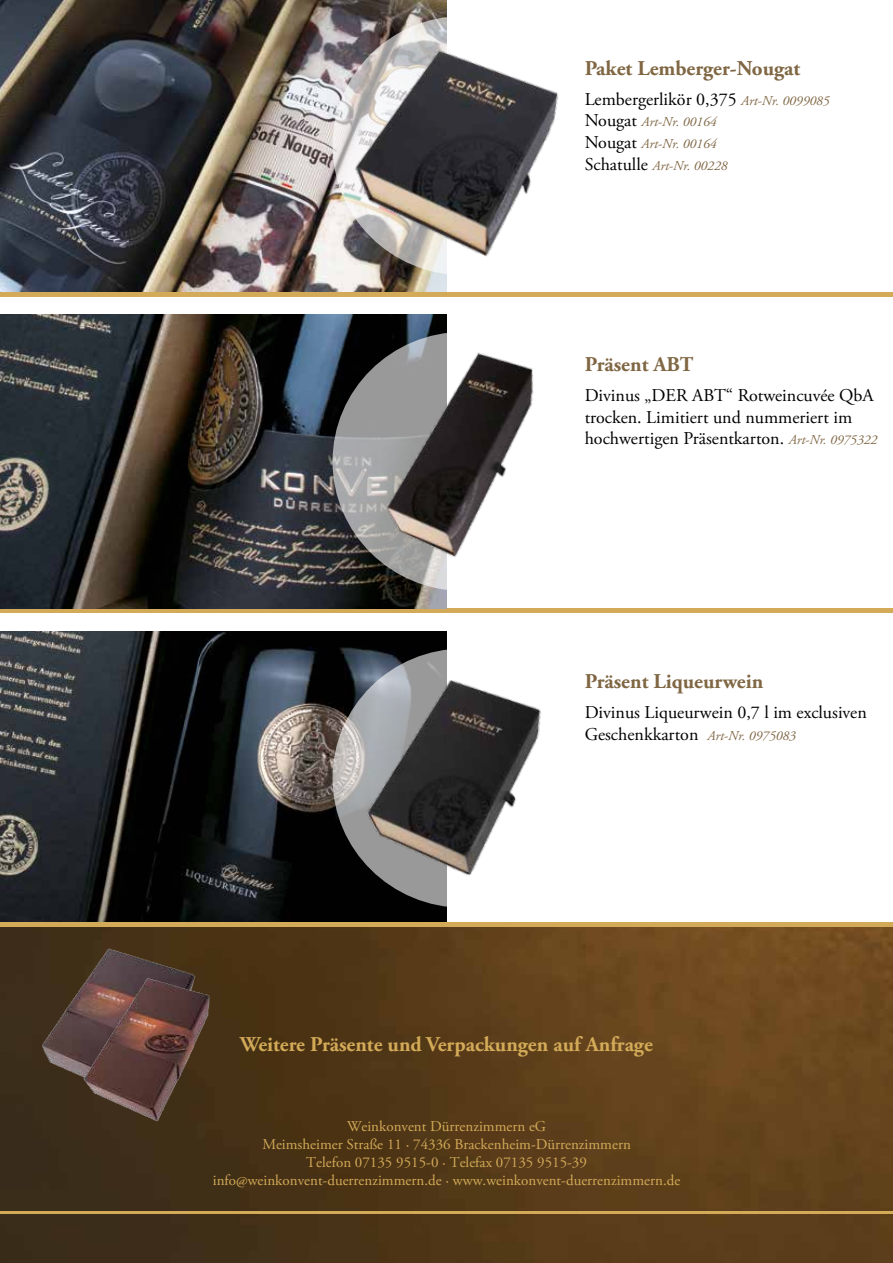
<style>
.page{position:relative;width:893px;height:1263px;background:#fff}
.page>*{position:absolute;margin:0;border:0;box-sizing:border-box;transform-origin:0 0}
.t1{font:700 21px "Adobe Garamond Pro";color:#806744}
.t2{font:700 21px "Adobe Garamond Pro";color:#d3aa58}
.t3{font:18px/21.6px "Adobe Garamond Pro";color:#000}
.t4{font:15px/18px "Adobe Garamond Pro";color:#d3aa58;text-align:center}
.t5{font:italic 13.5px/21.6px "Adobe Garamond Pro";color:#806744}
.s1{font-style:italic;font-size:13.5px;color:#806744}
.s2{font-style:normal;font-size:18px;color:#000}
</style>
<div class="page">
<img style="left:0;top:927px;width:893px;height:336px">
<div style="left:0;top:608px;width:893px;height:5px;background:#d3aa58"></div>
<img style="left:0;top:315px;width:446px;height:293px">
<div style="left:0;top:292px;width:893px;height:5px;background:#d3aa58"></div>
<div style="left:333px;top:332px;width:262px;height:259px;background:#fff;border-radius:50%"></div>
<img style="left:0;top:631px;width:446px;height:291px">
<div style="left:0;top:922px;width:893px;height:5px;background:#d3aa58"></div>
<div style="left:333px;top:648px;width:262px;height:260px;background:#fff;border-radius:50%"></div>
<img style="left:0;top:0;width:446px;height:292px">
<img style="left:327px;top:30px;width:232px;height:250px">
<img style="left:338px;top:334px;width:196px;height:247px">
<img style="left:334px;top:655px;width:207px;height:247px">
<img style="left:30px;top:932px;width:177px;height:195px">
<img style="left:72px;top:957px;width:165px;height:183px">
<hr style="left:0;top:1211px;width:893px;height:2px;background:#d3aa58">
<p class="t1" style="left:585px;top:56px;width:217px">Paket Lemberger-Nougat</p>
<p class="t3" style="left:585px;top:89px;width:246px">Lembergerlikör 0,375 <span class="s1">Art-Nr. 0099085</span></p>
<p class="t5" style="left:585px;top:112px;width:144px"><span class="s2">Nougat</span> Art-Nr. 00164<br><span class="s2">Nougat</span> Art-Nr. 00164<br><span class="s2">Schatulle</span> Art-Nr. 00228</p>
<p class="t1" style="left:585px;top:352px;width:110px">Präsent ABT</p>
<p class="t3" style="left:585px;top:385px;width:294px">Divinus „DER ABT“ Rotweincuvée QbA trocken. Limitiert und nummeriert im hochwertigen Präsentkarton. <span class="s1">Art-Nr. 0975322</span></p>
<p class="t1" style="left:585px;top:669px;width:180px">Präsent Liqueurwein</p>
<p class="t3" style="left:585px;top:702px;width:284px">Divinus Liqueurwein 0,7 l im exclusiven<br>Geschenkkarton <span class="s1">Art-Nr. 0975083</span></p>
<p class="t2" style="left:240px;top:1032px;width:414px">Weitere Präsente und Verpackungen auf Anfrage</p>
<p class="t4" style="left:213px;top:1118px;width:469px">Weinkonvent Dürrenzimmern eG<br>Meimsheimer Straße 11 · 74336 Brackenheim-Dürrenzimmern<br>Telefon 07135 9515-0 · Telefax 07135 9515-39 info@weinkonvent-duerrenzimmern.de · www.weinkonvent-duerrenzimmern.de</p>
</div>
